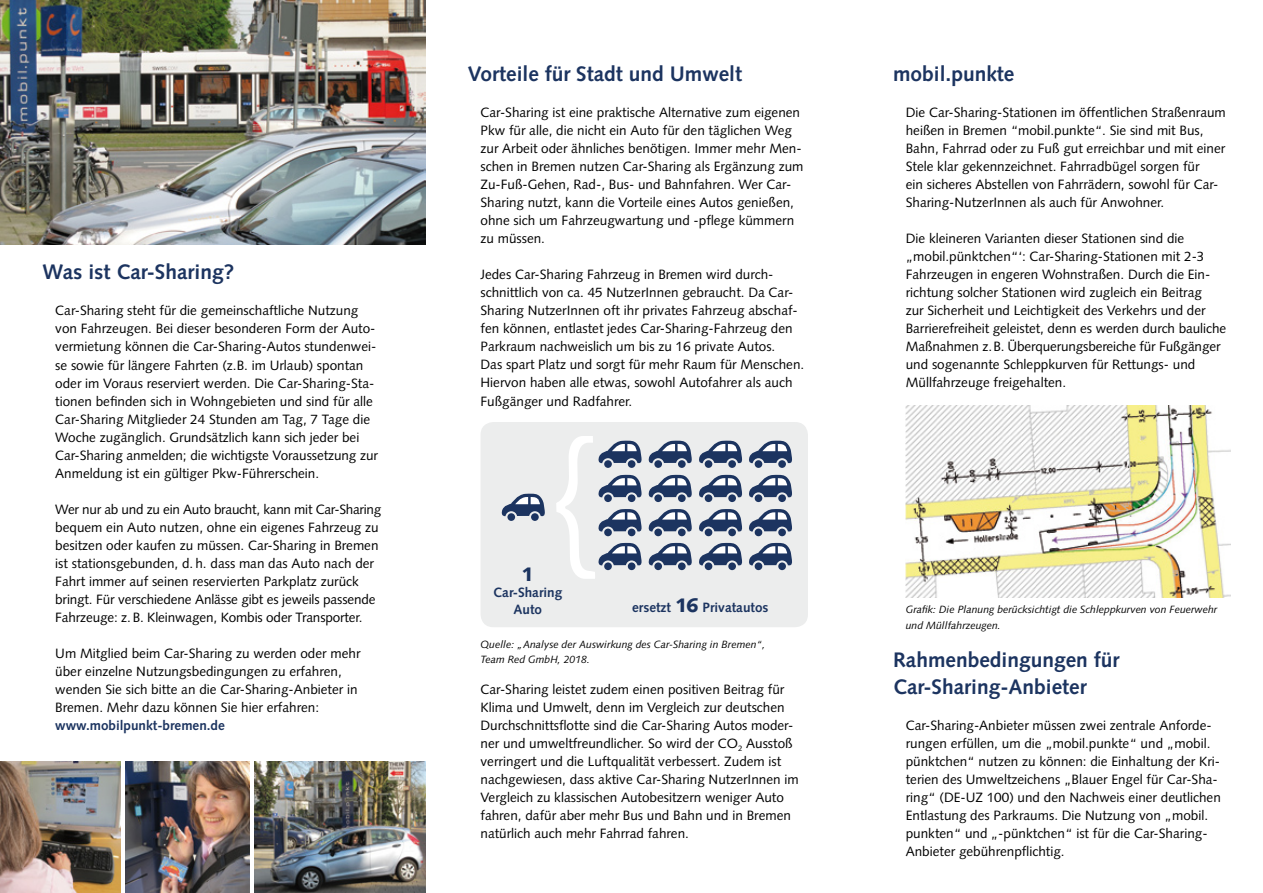
<style>
.page{position:relative;width:1263px;height:893px;background:#fff}
.page>*{position:absolute;margin:0;border:0;box-sizing:border-box;transform-origin:0 0}
.t1{font:700 21px/27px "Syntax";color:#1c3460}
.t2{font:900 19.5px "Syntax";color:#1c3460}
.t3{font:13.5px/18px "Syntax";color:#000}
.t4{font:700 13.5px/16.5px "Syntax";color:#1c3460;text-align:center}
.t5{font:italic 10.5px/15.6px "Syntax";color:#000}
.s1{font-weight:900;font-size:19.5px}
</style>
<div class="page">
<img style="left:0;top:761px;width:121px;height:132px">
<img style="left:126px;top:761px;width:123px;height:132px">
<img style="left:255px;top:761px;width:170px;height:132px">
<img style="left:906px;top:405px;width:325px;height:192px">
<img style="left:0;top:0;width:425px;height:244px">
<div style="left:480px;top:422px;width:328px;height:205px;background:#eceded;border-radius:13px"></div>
<div style="left:678px;top:460px;width:8px;height:8px;background:#1c3460;border-radius:50%"></div>
<div style="left:654px;top:460px;width:8px;height:8px;background:#1c3460;border-radius:50%"></div>
<svg style="left:648px;top:440px;width:44px;height:23px"></svg>
<div style="left:678px;top:494px;width:8px;height:8px;background:#1c3460;border-radius:50%"></div>
<div style="left:654px;top:494px;width:8px;height:8px;background:#1c3460;border-radius:50%"></div>
<svg style="left:648px;top:474px;width:44px;height:24px"></svg>
<div style="left:678px;top:529px;width:8px;height:7px;background:#1c3460;border-radius:50%"></div>
<div style="left:654px;top:529px;width:8px;height:7px;background:#1c3460;border-radius:50%"></div>
<svg style="left:648px;top:509px;width:44px;height:23px"></svg>
<div style="left:678px;top:562px;width:8px;height:8px;background:#1c3460;border-radius:50%"></div>
<div style="left:654px;top:562px;width:8px;height:8px;background:#1c3460;border-radius:50%"></div>
<svg style="left:648px;top:542px;width:44px;height:24px"></svg>
<div style="left:728px;top:460px;width:8px;height:8px;background:#1c3460;border-radius:50%"></div>
<div style="left:705px;top:460px;width:7px;height:8px;background:#1c3460;border-radius:50%"></div>
<svg style="left:699px;top:440px;width:43px;height:23px"></svg>
<div style="left:728px;top:494px;width:8px;height:8px;background:#1c3460;border-radius:50%"></div>
<div style="left:705px;top:494px;width:7px;height:8px;background:#1c3460;border-radius:50%"></div>
<svg style="left:699px;top:474px;width:43px;height:24px"></svg>
<div style="left:728px;top:529px;width:8px;height:7px;background:#1c3460;border-radius:50%"></div>
<div style="left:705px;top:529px;width:7px;height:7px;background:#1c3460;border-radius:50%"></div>
<svg style="left:699px;top:509px;width:43px;height:23px"></svg>
<div style="left:728px;top:562px;width:8px;height:8px;background:#1c3460;border-radius:50%"></div>
<div style="left:705px;top:562px;width:7px;height:8px;background:#1c3460;border-radius:50%"></div>
<svg style="left:699px;top:542px;width:43px;height:24px"></svg>
<div style="left:778px;top:460px;width:8px;height:8px;background:#1c3460;border-radius:50%"></div>
<div style="left:755px;top:460px;width:7px;height:8px;background:#1c3460;border-radius:50%"></div>
<svg style="left:749px;top:440px;width:43px;height:23px"></svg>
<div style="left:778px;top:494px;width:8px;height:8px;background:#1c3460;border-radius:50%"></div>
<div style="left:755px;top:494px;width:7px;height:8px;background:#1c3460;border-radius:50%"></div>
<svg style="left:749px;top:474px;width:43px;height:24px"></svg>
<div style="left:778px;top:529px;width:8px;height:7px;background:#1c3460;border-radius:50%"></div>
<div style="left:755px;top:529px;width:7px;height:7px;background:#1c3460;border-radius:50%"></div>
<svg style="left:749px;top:509px;width:43px;height:23px"></svg>
<div style="left:778px;top:562px;width:8px;height:8px;background:#1c3460;border-radius:50%"></div>
<div style="left:755px;top:562px;width:7px;height:8px;background:#1c3460;border-radius:50%"></div>
<svg style="left:749px;top:542px;width:43px;height:24px"></svg>
<div style="left:531px;top:513px;width:8px;height:8px;background:#1c3460;border-radius:50%"></div>
<div style="left:507px;top:513px;width:8px;height:8px;background:#1c3460;border-radius:50%"></div>
<svg style="left:501px;top:493px;width:44px;height:23px"></svg>
<svg style="left:556px;top:436px;width:86px;height:143px"></svg>
<h1 class="t1" style="left:43px;top:259px;width:193px">Was ist Car-Sharing?</h1>
<p class="t3" style="left:55px;top:302px;width:324px">Car-Sharing steht für die gemeinschaftliche Nutzung von Fahrzeugen. Bei dieser besonderen Form der Auto&shy;vermietung können die Car-Sharing-Autos stundenwei&shy;se sowie für längere Fahrten (z.B. im Urlaub) spontan oder im Voraus reserviert werden. Die Car-Sharing-Sta&shy;tionen befinden sich in Wohngebieten und sind für alle Car-Sharing Mitglieder 24 Stunden am Tag, 7 Tage die Woche zugänglich. Grundsätzlich kann sich jeder bei Car-Sharing anmelden; die wichtigste Voraussetzung zur Anmeldung ist ein gültiger Pkw-Führerschein.</p>
<p class="t3" style="left:55px;top:500px;width:328px">Wer nur ab und zu ein Auto braucht, kann mit Car-Sharing bequem ein Auto nutzen, ohne ein eigenes Fahrzeug zu besitzen oder kaufen zu müssen. Car-Sharing in Bremen ist stationsgebunden, d. h. dass man das Auto nach der Fahrt immer auf seinen reservierten Parkplatz zurück bringt. Für verschiedene Anlässe gibt es jeweils passende Fahrzeuge: z.B. Kleinwagen, Kombis oder Transporter.</p>
<p class="t3" style="left:55px;top:644px;width:307px">Um Mitglied beim Car-Sharing zu werden oder mehr über einzelne Nutzungsbedingungen zu erfahren, wenden Sie sich bitte an die Car-Sharing-Anbieter in Bremen. Mehr dazu können Sie hier erfahren:</p>
<p class="t4" style="left:55px;top:717px;width:171px">www.mobilpunkt-bremen.de</p>
<h1 class="t1" style="left:468px;top:60px;width:276px">Vorteile für Stadt und Umwelt</h1>
<p class="t3" style="left:480px;top:103px;width:324px">Car-Sharing ist eine praktische Alternative zum eigenen Pkw für alle, die nicht ein Auto für den täglichen Weg zur Arbeit oder ähnliches benötigen. Immer mehr Men&shy;schen in Bremen nutzen Car-Sharing als Ergänzung zum Zu-Fuß-Gehen, Rad-, Bus- und Bahnfahren. Wer Car-Sharing nutzt, kann die Vorteile eines Autos genießen, ohne sich um Fahrzeugwartung und -pflege kümmern zu müssen.</p>
<p class="t3" style="left:480px;top:266px;width:325px">Jedes Car-Sharing Fahrzeug in Bremen wird durch&shy;schnittlich von ca. 45 NutzerInnen gebraucht. Da Car-Sharing NutzerInnen oft ihr privates Fahrzeug abschaf&shy;fen können, entlastet jedes Car-Sharing-Fahrzeug den Parkraum nachweislich um bis zu 16 private Autos.<br>Das spart Platz und sorgt für mehr Raum für Menschen.<br>Hiervon haben alle etwas, sowohl Autofahrer als auch Fußgänger und Radfahrer.</p>
<h2 class="t2" style="left:521px;top:562px;width:14px">1</h2>
<p class="t4" style="left:493px;top:584px;width:71px">Car-Sharing<br>Auto</p>
<p class="t4" style="left:632px;top:599px;width:138px">ersetzt <span class="s1">16</span> Privatautos</p>
<p class="t5" style="left:480px;top:636px;width:286px">Quelle: „Analyse der Auswirkung des Car-Sharing in Bremen“,<br>Team Red GmbH, 2018.</p>
<p class="t3" style="left:480px;top:680px;width:320px">Car-Sharing leistet zudem einen positiven Beitrag für Klima und Umwelt, denn im Vergleich zur deutschen Durchschnittsflotte sind die Car-Sharing Autos moder&shy;ner und umweltfreundlicher. So wird der CO<sub>2</sub> Ausstoß verringert und die Luftqualität verbessert. Zudem ist nachgewiesen, dass aktive Car-Sharing NutzerInnen im Vergleich zu klassischen Autobesitzern weniger Auto fahren, dafür aber mehr Bus und Bahn und in Bremen natürlich auch mehr Fahrrad fahren.</p>
<h1 class="t1" style="left:893px;top:60px;width:123px">mobil.punkte</h1>
<p class="t3" style="left:906px;top:103px;width:322px">Die Car-Sharing-Stationen im öffentlichen Straßenraum heißen in Bremen “mobil.punkte“. Sie sind mit Bus, Bahn, Fahrrad oder zu Fuß gut erreichbar und mit einer Stele klar gekennzeichnet. Fahrradbügel sorgen für<br>ein sicheres Abstellen von Fahrrädern, sowohl für Car-Sharing-NutzerInnen als auch für Anwohner.</p>
<p class="t3" style="left:906px;top:230px;width:322px">Die kleineren Varianten dieser Stationen sind die „mobil.pünktchen“‘: Car-Sharing-Stationen mit 2-3<br>Fahrzeugen in engeren Wohnstraßen. Durch die Ein&shy;richtung solcher Stationen wird zugleich ein Beitrag<br>zur Sicherheit und Leichtigkeit des Verkehrs und der Barrierefreiheit geleistet, denn es werden durch bauliche Maßnahmen z.B. Überquerungsbereiche für Fußgänger und sogenannte Schleppkurven für Rettungs- und Müllfahrzeuge freigehalten.</p>
<p class="t5" style="left:906px;top:601px;width:313px">Grafik: Die Planung berücksichtigt die Schleppkurven von Feuerwehr und Müllfahrzeugen.</p>
<h1 class="t1" style="left:893px;top:646px;width:228px">Rahmenbedingungen für<br>Car-Sharing-Anbieter</h1>
<p class="t3" style="left:906px;top:716px;width:317px">Car-Sharing-Anbieter müssen zwei zentrale Anforde&shy;rungen erfüllen, um die „mobil.punkte“ und „mobil. pünktchen“ nutzen zu können: die Einhaltung der Kri&shy;terien des Umweltzeichens „Blauer Engel für Car-Sha&shy;ring“ (DE-UZ 100) und den Nachweis einer deutlichen Entlastung des Parkraums. Die Nutzung von „mobil. punkten“ und „-pünktchen“ ist für die Car-Sharing-Anbieter gebührenpflichtig.</p>
</div>
